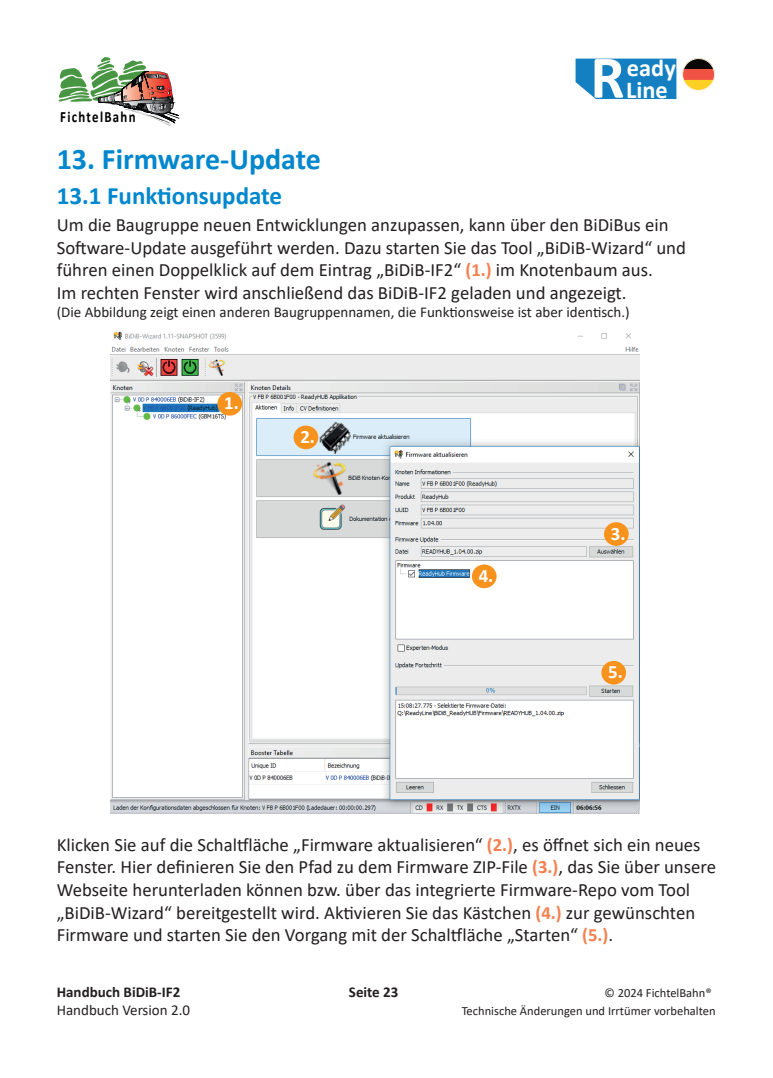
<style>
.page{position:relative;width:773px;height:1078px;background:#fff}
.page>*{position:absolute;margin:0;border:0;box-sizing:border-box;transform-origin:0 0}
.t1{font:700 60.75px "Calibri";color:#fff}
.Inhaltsüberschrift_D{font:700 30px "Calibri";color:#0087cd}
.Unterüberschrift{font:700 25px "Calibri";color:#0087cd}
.t2{font:700 24.25px "Calibri";color:#fff}
.t3{font:700 19px "Calibri";color:#fff}
.t4{font:18.75px/22.5px "Calibri";color:#231f20}
.t5{font:700 15.75px "Calibri";letter-spacing:.1em;color:#000001;scale:.82 1}
.t6{font:15px "Calibri";color:#231f20}
.t7{font:700 15px "Calibri";color:#231f20}
.t8{font:12.5px "Calibri";color:#231f20}
.s1{font-weight:700;color:#f58151}
</style>
<div class="page">
<svg style="left:58px;top:57px;width:121px;height:69px"></svg>
<svg style="left:575px;top:58px;width:140px;height:41px"></svg>
<img style="left:111px;top:331px;width:528px;height:482px">
<div style="left:217px;top:392px;width:25px;height:23px;background:#f7931d;border-radius:50%"></div>
<div style="left:293px;top:425px;width:25px;height:24px;background:#f7931d;border-radius:50%"></div>
<div style="left:604px;top:522px;width:24px;height:23px;background:#f7931d;border-radius:50%"></div>
<div style="left:472px;top:564px;width:24px;height:24px;background:#f7931d;border-radius:50%"></div>
<div style="left:601px;top:660px;width:25px;height:24px;background:#f7931d;border-radius:50%"></div>
<p class="t5" style="left:60px;top:105px;width:93px">FichtelBahn</p>
<p class="Inhaltsüberschrift_D" style="left:57px;top:137px;width:266px">13. Firmware-Update</p>
<p class="Unterüberschrift" style="left:57px;top:178px;width:227px">13.1 Funktionsupdate</p>
<h1 class="t1" style="left:590px;top:34px;width:36px">R</h1>
<p class="t2" style="left:627px;top:51px;width:50px">eady</p>
<p class="t2" style="left:626px;top:73px;width:43px">Line</p>
<p class="t4" style="left:57px;top:213px;width:630px">Um die Baugruppe neuen Entwicklungen anzupassen, kann über den BiDiBus ein<br>Software-Update ausgeführt werden. Dazu starten Sie das Tool „BiDiB-Wizard“ und führen einen Doppelklick auf dem Eintrag „BiDiB-IF2“ <span class="s1">(1.)</span> im Knotenbaum aus.</p>
<p class="t4" style="left:57px;top:281px;width:571px">Im rechten Fenster wird anschließend das BiDiB-IF2 geladen und angezeigt.</p>
<p class="t6" style="left:57px;top:301px;width:574px">(Die Abbildung zeigt einen anderen Baugruppennamen, die Funktionsweise ist aber identisch.)</p>
<p class="t3" style="left:224px;top:389px;width:16px">1.</p>
<p class="t3" style="left:300px;top:423px;width:16px">2.</p>
<p class="t3" style="left:478px;top:562px;width:16px">4.</p>
<p class="t3" style="left:610px;top:519px;width:16px">3.</p>
<p class="t3" style="left:608px;top:658px;width:16px">5.</p>
<p class="t4" style="left:57px;top:832px;width:660px">Klicken Sie auf die Schaltfläche „Firmware aktualisieren“ <span class="s1">(2.)</span>, es öffnet sich ein neues Fenster. Hier definieren Sie den Pfad zu dem Firmware ZIP-File <span class="s1">(3.)</span>, das Sie über unsere Webseite herunterladen können bzw. über das integrierte Firmware-Repo vom Tool „BiDiB-Wizard“ bereitgestellt wird. Aktivieren Sie das Kästchen <span class="s1">(4.)</span> zur gewünschten Firmware und starten Sie den Vorgang mit der Schaltfläche „Starten“ <span class="s1">(5.)</span>.</p>
<p class="t7" style="left:57px;top:981px;width:125px">Handbuch BiDiB-IF2</p>
<p class="t8" style="left:604px;top:983px;width:109px">© 2024 FichtelBahn®</p>
<p class="t6" style="left:57px;top:999px;width:135px">Handbuch Version 2.0</p>
<p class="t8" style="left:461px;top:1001px;width:255px">Technische Änderungen und Irrtümer vorbehalten</p>
<p class="t7" style="left:349px;top:981px;width:51px">Seite 23</p>
</div>
